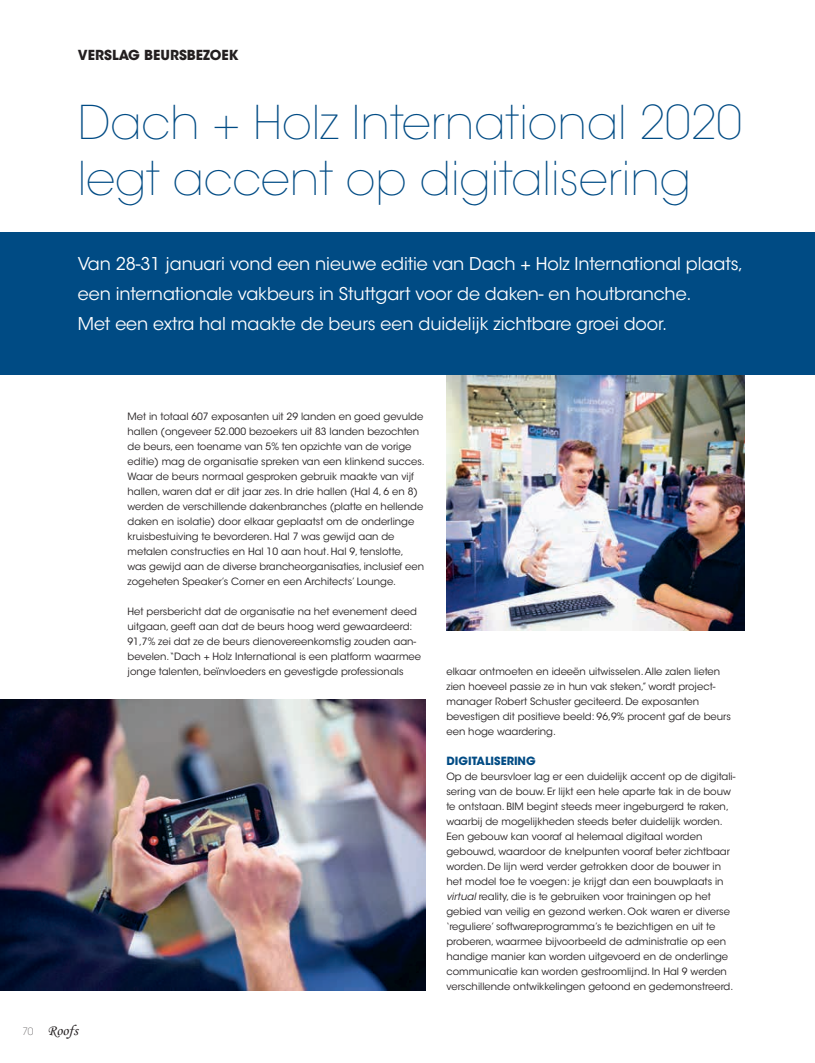
<style>
.page{position:relative;width:815px;height:1063px;background:#fff}
.page>*{position:absolute;margin:0;border:0;box-sizing:border-box;transform-origin:0 0}
.t1{font:200 46.25px/55.5px "ITC Avant Garde Std";color:#004b84}
.t2{font:17.5px/30px "ITC Avant Garde Std";letter-spacing:-.005em;color:#fff}
.t3{font:15px "Monotype Corsiva";color:#231f20}
.t4{font:700 13.75px "ITC Avant Garde Std";color:#231f20}
.t5{font:700 11.25px "ITC Avant Garde Std";color:#004b84}
.t6{font:10px/15px "ITC Avant Garde Std";color:#231f20}
.s1{font-family:"ITC Avant Garde Std";font-weight:200;font-size:10px}
.s2{font-style:italic}
</style>
<div class="page">
<div style="left:0;top:232px;width:815px;height:143px;background:#004b84"></div>
<img style="left:0;top:699px;width:425px;height:291px">
<img style="left:446px;top:375px;width:298px;height:255px">
<h3 class="t4" style="left:78px;top:46px;width:162px">VERSLAG BEURSBEZOEK</h3>
<h1 class="t1" style="left:78px;top:96px;width:666px">Dach + Holz International 2020 legt accent op digitalisering</h1>
<h2 class="t2" style="left:78px;top:249px;width:667px">Van 28-31 januari vond een nieuwe editie van Dach + Holz International plaats, een internationale vakbeurs in Stuttgart voor de daken- en houtbranche.<br>Met een extra hal maakte de beurs een duidelijk zichtbare groei door.</h2>
<h3 class="t3" style="left:22px;top:1021px;width:57px"><span class="s1">70</span> Roofs</h3>
<p class="t6" style="left:128px;top:409px;width:299px">Met in totaal 607 exposanten uit 29 landen en goed gevulde hallen (ongeveer 52.000 bezoekers uit 83 landen bezochten de beurs, een toename van 5% ten opzichte van de vorige editie) mag de organisatie spreken van een klinkend succes.<br>Waar de beurs normaal gesproken gebruik maakte van vijf hallen, waren dat er dit jaar zes. In drie hallen (Hal 4, 6 en 8) werden de verschillende dakenbranches (platte en hellende daken en isolatie) door elkaar geplaatst om de onderlinge kruisbestuiving te bevorderen. Hal 7 was gewijd aan de metalen constructies en Hal 10 aan hout. Hal 9, tenslotte, was gewijd aan de diverse brancheorganisaties, inclusief een zogeheten Speaker’s Corner en een Architects’ Lounge.</p>
<p class="t6" style="left:128px;top:604px;width:295px">Het persbericht dat de organisatie na het evenement deed uitgaan, geeft aan dat de beurs hoog werd gewaardeerd:<br>91,7% zei dat ze de beurs dienovereenkomstig zouden aan&shy;bevelen.“Dach + Holz International is een platform waarmee jonge talenten, beïnvloeders en gevestigde professionals</p>
<p class="t6" style="left:446px;top:664px;width:286px">elkaar ontmoeten en ideeën uitwisselen. Alle zalen lieten zien hoeveel passie ze in hun vak steken,” wordt project&shy;manager Robert Schuster geciteerd. De exposanten bevestigen dit positieve beeld: 96,9% procent gaf de beurs een hoge waardering.</p>
<p class="t5" style="left:446px;top:754px;width:91px">DIGITALISERING</p>
<p class="t6" style="left:446px;top:769px;width:290px">Op de beursvloer lag er een duidelijk accent op de digitali&shy;sering van de bouw. Er lijkt een hele aparte tak in de bouw te ontstaan. BIM begint steeds meer ingeburgerd te raken, waarbij de mogelijkheden steeds beter duidelijk worden.<br>Een gebouw kan vooraf al helemaal digitaal worden gebouwd, waardoor de knelpunten vooraf beter zichtbaar worden. De lijn werd verder getrokken door de bouwer in het model toe te voegen: je krijgt dan een bouwplaats in <span class="s2">virtual</span> reality, die is te gebruiken voor trainingen op het gebied van veilig en gezond werken. Ook waren er diverse ‘reguliere’ softwareprogramma’s te bezichtigen en uit te proberen, waarmee bijvoorbeeld de administratie op een handige manier kan worden uitgevoerd en de onderlinge communicatie kan worden gestroomlijnd. In Hal 9 werden verschillende ontwikkelingen getoond en gedemonstreerd.</p>
</div>
